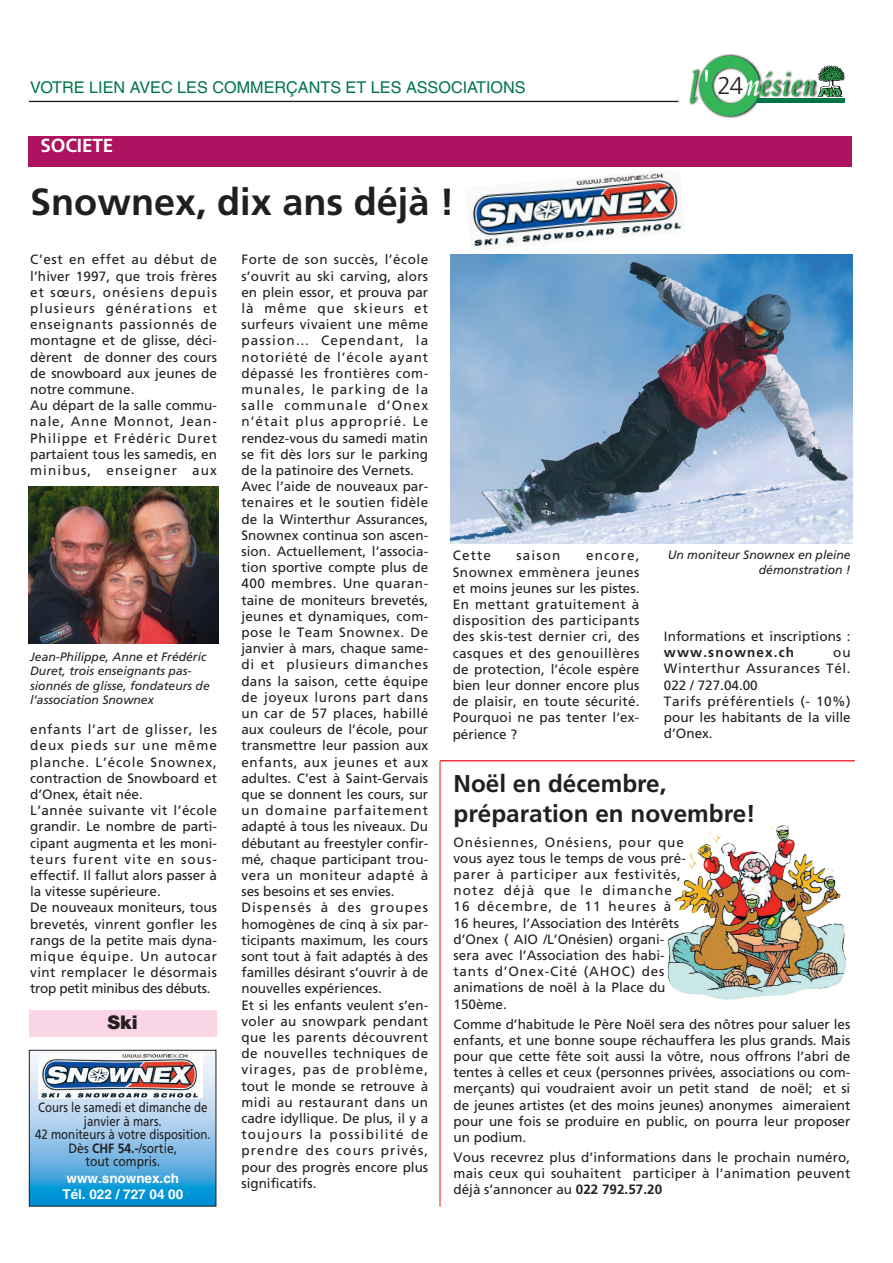
<style>
.page{position:relative;width:893px;height:1263px;background:#fff}
.page>*{position:absolute;margin:0;border:0;box-sizing:border-box;transform-origin:0 0}
.t1{font:700 37.8px "Frutiger";color:#231f20}
.t2{font:700 24.3px/29.1px "Frutiger";color:#231f20}
.t3{font:300 24.3px "Frutiger";color:#231f20}
.t4{font:700 18.9px "Frutiger";letter-spacing:-.005em;color:#fff}
.t5{font:900 18.9px "Helvetica Neue";color:#231f20}
.t6{font:16.2px "Helvetica";color:#007547}
.t7{font:13.5px/16.2px "Frutiger";letter-spacing:.01em;color:#231f20}
.t8{font:13.5px/16.2px "Frutiger";letter-spacing:.05em;color:#231f20}
.t9{font:13.5px/13.5px "Frutiger";letter-spacing:.01em;color:#231f20;text-align:center;scale:.85 1}
.t10{font:13.5px/16.2px "Frutiger";letter-spacing:.04em;color:#231f20}
.t11{font:700 13.5px/16.2px "Helvetica";color:#fff;text-align:center}
.t12{font:700 13.5px "Frutiger";letter-spacing:.085em;color:#231f20}
.t13{font:italic 12.15px/14.5px "Frutiger";color:#231f20}
.s1{font-weight:700}
</style>
<div class="page">
<img style="left:689px;top:54px;width:53px;height:65px">
<div style="left:754px;top:98px;width:91px;height:5px;background:#007547"></div>
<svg style="left:690px;top:56px;width:126px;height:60px"></svg>
<img style="left:816px;top:65px;width:29px;height:32px">
<hr style="left:29px;top:101px;width:649px;height:1px;background:#231f20">
<div style="left:29px;top:137px;width:823px;height:30px;background:#af135f"></div>
<img style="left:667px;top:825px;width:179px;height:175px">
<img style="left:472px;top:172px;width:210px;height:75px">
<div style="left:29px;top:1010px;width:187px;height:27px;background:#fad5e5"></div>
<svg style="left:31px;top:1052px;width:183px;height:153px;background:#79bce5"></svg>
<div style="left:29px;top:1050px;width:187px;height:157px;border:1px solid #231f20"></div>
<div style="left:38px;top:1054px;width:165px;height:44px;background:#fff"></div>
<img style="left:41px;top:1054px;width:159px;height:44px">
<hr style="left:440px;top:760px;width:414px;height:1px;background:#ed1c24">
<img style="left:450px;top:255px;width:402px;height:288px">
<img style="left:29px;top:487px;width:190px;height:157px">
<hr style="left:440px;top:761px;width:1px;height:446px;background:#ed1c24">
<p class="t6" style="left:30px;top:82px;width:497px">VOTRE LIEN AVEC LES COMMERÇANTS ET LES ASSOCIATIONS</p>
<h3 class="t4" style="left:40px;top:138px;width:74px">SOCIETE</h3>
<h1 class="t1" style="left:30px;top:187px;width:426px">Snownex, dix ans déjà !</h1>
<h2 class="t3" style="left:717px;top:76px;width:27px">24</h2>
<p class="t8" style="left:30px;top:253px;width:188px">C’est en effet au début de l’hiver 1997, que trois frères et sœurs, onésiens depuis plusieurs générations et enseignants passionnés de montagne et de glisse, déci&shy;dèrent de donner des cours de snowboard aux jeunes de notre commune.<br>Au départ de la salle commu&shy;nale, Anne Monnot, Jean-<br>Philippe et Frédéric Duret partaient tous les samedis, en minibus, enseigner aux</p>
<p class="t13" style="left:30px;top:650px;width:181px">Jean-Philippe, Anne et Frédéric<br>Duret, trois enseignants pas&shy;sionnés de glisse, fondateurs de l’association Snownex</p>
<p class="t7" style="left:30px;top:722px;width:188px">enfants l’art de glisser, les deux pieds sur une même planche. L’école Snownex, contraction de Snowboard et d’Onex, était née.<br>L’année suivante vit l’école grandir. Le nombre de parti&shy;cipant augmenta et les moni&shy;teurs furent vite en sous&shy;effectif. Il fallut alors passer à la vitesse supérieure.<br>De nouveaux moniteurs, tous brevetés, vinrent gonfler les rangs de la petite mais dyna&shy;mique équipe. Un autocar vint remplacer le désormais trop petit minibus des débuts.</p>
<h3 class="t5" style="left:108px;top:1015px;width:32px">Ski</h3>
<p class="t9" style="left:35px;top:1102px;width:208px">Cours le samedi et dimanche de janvier à mars.<br>42 moniteurs à votre disposition.<br>Dès <span class="s1">CHF 54.-</span>/sortie,<br>tout compris.</p>
<p class="t11" style="left:62px;top:1171px;width:122px">www.snownex.ch<br>Tél. 022 / 727 04 00</p>
<p class="t7" style="left:241px;top:253px;width:188px">Forte de son succès, l’école s’ouvrit au ski carving, alors en plein essor, et prouva par là même que skieurs et surfeurs vivaient une même passion… Cependant, la notoriété de l’école ayant dépassé les frontières com&shy;munales, le parking de la salle communale d’Onex n’était plus approprié. Le rendez-vous du samedi matin se fit dès lors sur le parking de la patinoire des Vernets.<br>Avec l’aide de nouveaux par&shy;tenaires et le soutien fidèle de la Winterthur Assurances,<br>Snownex continua son ascen&shy;sion. Actuellement, l’associa&shy;tion sportive compte plus de<br>400 membres. Une quaran&shy;taine de moniteurs brevetés, jeunes et dynamiques, com&shy;pose le Team Snownex. De janvier à mars, chaque same&shy;di et plusieurs dimanches dans la saison, cette équipe de joyeux lurons part dans un car de 57 places, habillé aux couleurs de l’école, pour transmettre leur passion aux enfants, aux jeunes et aux adultes. C’est à Saint-Gervais que se donnent les cours, sur un domaine parfaitement adapté à tous les niveaux. Du débutant au freestyler confir&shy;mé, chaque participant trou&shy;vera un moniteur adapté à ses besoins et ses envies.<br>Dispensés à des groupes homogènes de cinq à six par&shy;ticipants maximum, les cours sont tout à fait adaptés à des familles désirant s’ouvrir à de nouvelles expériences.<br>Et si les enfants veulent s’en&shy;voler au snowpark pendant que les parents découvrent de nouvelles techniques de virages, pas de problème, tout le monde se retrouve à midi au restaurant dans un cadre idyllique. De plus, il y a toujours la possibilité de prendre des cours privés, pour des progrès encore plus significatifs.</p>
<p class="t13" style="left:667px;top:549px;width:184px;text-align:right">Un moniteur Snownex en pleine démonstration !</p>
<p class="t7" style="left:452px;top:549px;width:40px">Cette</p>
<p class="t7" style="left:516px;top:549px;width:45px">saison</p>
<p class="t7" style="left:452px;top:549px;width:188px;text-align:justify;text-indent:133px">encore, Snownex emmènera jeunes et moins jeunes sur les pistes.<br>En mettant gratuitement à disposition des participants des skis-test dernier cri, des casques et des genouillères de protection, l’école espère bien leur donner encore plus de plaisir, en toute sécurité.<br>Pourquoi ne pas tenter l’ex&shy;périence ?</p>
<p class="t7" style="left:664px;top:629px;width:188px">Informations et inscriptions :</p>
<p class="t12" style="left:664px;top:647px;width:132px">www.snownex.ch</p>
<p class="t10" style="left:664px;top:645px;width:188px;text-indent:169px">ou<br>Winterthur Assurances Tél.<br>022 / 727.04.00<br>Tarifs préférentiels (- 10%) pour les habitants de la ville d’Onex.</p>
<h2 class="t2" style="left:453px;top:771px;width:304px">Noël en décembre, préparation en novembre!</h2>
<p class="t7" style="left:453px;top:835px;width:234px">Onésiennes, Onésiens, pour que vous ayez tous le temps de vous pré&shy;parer à participer aux festivités, notez déjà que le dimanche<br>16 décembre, de 11 heures à<br>16 heures, l’Association des Intérêts d’Onex ( AIO /L’Onésien) organi&shy;sera avec l’Association des habi&shy;tants d’Onex-Cité (AHOC) des animations de noël à la Place du<br>150ème.</p>
<p class="t7" style="left:453px;top:1017px;width:398px;text-align:justify">Comme d’habitude le Père Noël sera des nôtres pour saluer les enfants, et une bonne soupe réchauffera les plus grands. Mais pour que cette fête soit aussi la vôtre, nous offrons l’abri de tentes à celles et ceux (personnes privées, associations ou com&shy;merçants) qui voudraient avoir un petit stand de noël; et si de jeunes artistes (et des moins jeunes) anonymes aimeraient pour une fois se produire en public, on pourra leur proposer un podium.</p>
<p class="t7" style="left:453px;top:1150px;width:398px;text-align:justify">Vous recevrez plus d’informations dans le prochain numéro, mais ceux qui souhaitent participer à l’animation peuvent déjà s’annoncer au <span class="s1">022 792.57.20</span></p>
</div>
